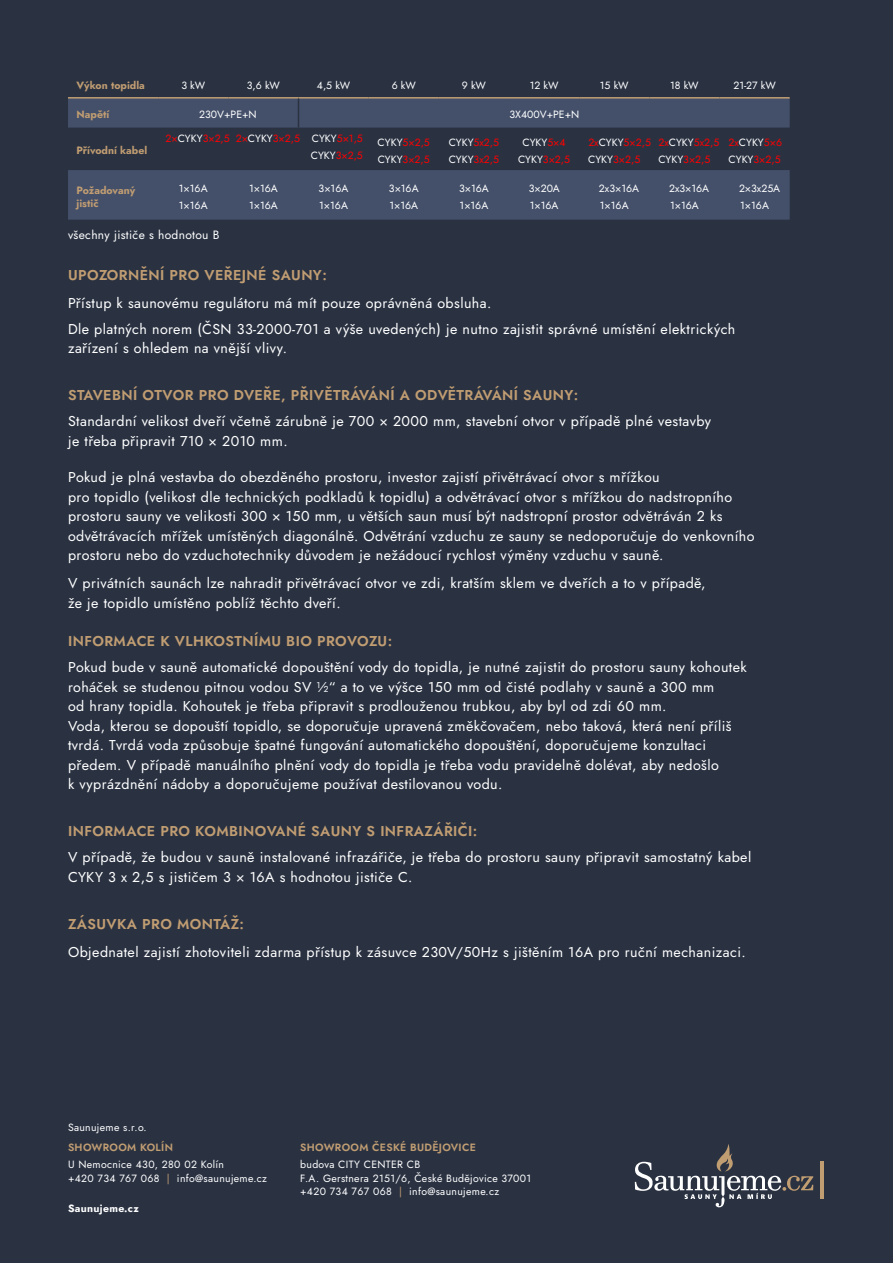
<style>
.page{position:relative;width:893px;height:1263px;background:#2a3242}
.page>*{position:absolute;margin:0;border:0;box-sizing:border-box;transform-origin:0 0}
.t1{font:14.25px/19.5px "Jost";letter-spacing:.03em;color:#fff}
.t2{font:600 14.25px "Jost";letter-spacing:.03em;color:#c19d72}
.t3{font:12px "Jost";letter-spacing:.025em;color:#fff}
.t4{font:10.5px/16.8px "Jost";letter-spacing:.03em;color:#fff}
.t5{font:10.5px/16.8px "Jost";color:#f00}
.t6{font:10.5px/16.8px "Jost";color:#fff}
.t7{font:700 10.5px/12.6px "Jost";color:#c19d72}
.t8{font:600 10.5px "Jost";letter-spacing:.03em;color:#c19d72}
.t9{font:700 10.5px "Jost";letter-spacing:.03em;color:#fff}
.s1{color:#fff}
.s2{color:#f00}
.s3{color:#c19d72}
</style>
<div class="page">
<div style="left:68px;top:170px;width:722px;height:50px;background:#44506a"></div>
<hr style="left:68px;top:97px;width:90px;height:2px;background:#c19d72">
<hr style="left:158px;top:97px;width:70px;height:2px;background:#c19d72">
<hr style="left:228px;top:97px;width:70px;height:2px;background:#c19d72">
<hr style="left:298px;top:97px;width:71px;height:2px;background:#c19d72">
<hr style="left:369px;top:97px;width:70px;height:2px;background:#c19d72">
<hr style="left:439px;top:97px;width:70px;height:2px;background:#c19d72">
<hr style="left:509px;top:97px;width:70px;height:2px;background:#c19d72">
<hr style="left:579px;top:97px;width:70px;height:2px;background:#c19d72">
<hr style="left:649px;top:97px;width:70px;height:2px;background:#c19d72">
<hr style="left:719px;top:97px;width:71px;height:2px;background:#c19d72">
<svg style="left:68px;top:98px;width:722px;height:30px;background:#455069"></svg>
<svg style="left:635px;top:1144px;width:178px;height:63px"></svg>
<hr style="left:820px;top:1162px;width:4px;height:37px;background:#c19d72">
<p class="t7" style="left:77px;top:79px;width:70px">Výkon topidla</p>
<p class="t4" style="left:181px;top:77px;width:25px">3 kW</p>
<p class="t4" style="left:247px;top:77px;width:34px">3,6 kW</p>
<p class="t4" style="left:317px;top:77px;width:35px">4,5 kW</p>
<p class="t4" style="left:392px;top:77px;width:26px">6 kW</p>
<p class="t4" style="left:462px;top:77px;width:26px">9 kW</p>
<p class="t4" style="left:530px;top:77px;width:30px">12 kW</p>
<p class="t4" style="left:600px;top:77px;width:30px">15 kW</p>
<p class="t4" style="left:670px;top:77px;width:30px">18 kW</p>
<p class="t4" style="left:733px;top:77px;width:44px">21-27 kW</p>
<p class="t7" style="left:77px;top:108px;width:34px">Napětí</p>
<p class="t4" style="left:199px;top:106px;width:59px">230V+PE+N</p>
<p class="t6" style="left:510px;top:106px;width:71px">3X400V+PE+N</p>
<p class="t7" style="left:77px;top:145px;width:72px">Přívodní kabel</p>
<p class="t5" style="left:166px;top:130px;width:199px;text-align:right">2×<span class="s1">CYKY</span>3×2,5 2×<span class="s1">CYKY</span>3×2,5 <span class="s1">CYKY</span>5×1,5<br><span class="s1">CYKY</span>3×2,5</p>
<p class="t5" style="left:378px;top:134px;width:54px"><span class="s1">CYKY</span>5×2,5<br><span class="s1">CYKY</span>3×2,5</p>
<p class="t5" style="left:449px;top:134px;width:52px"><span class="s1">CYKY</span>5x2,5<br><span class="s1">CYKY</span>3x2,5</p>
<p class="t6" style="left:518px;top:134px;width:54px;text-align:center">CYKY<span class="s2">5×4<br></span>CYKY<span class="s2">3×2,5</span></p>
<p class="t5" style="left:588px;top:134px;width:64px">2x<span class="s1">CYKY</span>5×2,5<br><span class="s1">CYKY</span>3×2,5</p>
<p class="t5" style="left:658px;top:134px;width:62px">2x<span class="s1">CYKY</span>5x2,5<br><span class="s1">CYKY</span>3×2,5</p>
<p class="t5" style="left:728px;top:134px;width:55px">2x<span class="s1">CYKY</span>5×6<br><span class="s1">CYKY</span>3×2,5</p>
<p class="t7" style="left:77px;top:184px;width:60px">Požadovaný jistič</p>
<p class="t4" style="left:179px;top:180px;width:30px">1×16A<br>1×16A</p>
<p class="t4" style="left:249px;top:180px;width:30px">1×16A<br>1×16A</p>
<p class="t4" style="left:319px;top:180px;width:31px">3×16A<br>1×16A</p>
<p class="t4" style="left:389px;top:180px;width:31px">3×16A<br>1×16A</p>
<p class="t4" style="left:459px;top:180px;width:31px">3×16A<br>1×16A</p>
<p class="t4" style="left:529px;top:180px;width:33px">3×20A<br>1×16A</p>
<p class="t6" style="left:599px;top:180px;width:42px">2x3×16A<br>1×16A</p>
<p class="t6" style="left:669px;top:180px;width:42px">2x3×16A<br>1×16A</p>
<p class="t6" style="left:739px;top:180px;width:43px">2×3x25A<br>1×16A</p>
<p class="t3" style="left:68px;top:227px;width:153px">všechny jističe s hodnotou B</p>
<p class="t2" style="left:68px;top:265px;width:260px">UPOZORNĚNÍ PRO VEŘEJNÉ SAUNY:</p>
<p class="t1" style="left:68px;top:290px;width:669px;line-height:25.7px">Přístup k saunovému regulátoru má mít pouze oprávněná obsluha.<br>Dle platných norem (ČSN 33-2000-701 a výše uvedených) je nutno zajistit správné umístění elektrických</p>
<p class="t1" style="left:68px;top:338px;width:221px">zařízení s ohledem na vnější vlivy.</p>
<p class="t2" style="left:68px;top:386px;width:512px">STAVEBNÍ OTVOR PRO DVEŘE, PŘIVĚTRÁVÁNÍ A ODVĚTRÁVÁNÍ SAUNY:</p>
<p class="t1" style="left:68px;top:411px;width:644px">Standardní velikost dveří včetně zárubně je 700 × 2000 mm, stavební otvor v případě plné vestavby je třeba připravit 710 × 2010 mm.</p>
<p class="t1" style="left:68px;top:467px;width:688px">Pokud je plná vestavba do obezděného prostoru, investor zajistí přivětrávací otvor s mřížkou<br>pro topidlo (velikost dle technických podkladů k topidlu) a odvětrávací otvor s mřížkou do nadstropního prostoru sauny ve velikosti 300 × 150 mm, u větších saun musí být nadstropní prostor odvětráván 2 ks odvětrávacích mřížek umístěných diagonálně. Odvětrání vzduchu ze sauny se nedoporučuje do venkovního prostoru nebo do vzduchotechniky důvodem je nežádoucí rychlost výměny vzduchu v sauně.</p>
<p class="t1" style="left:68px;top:573px;width:639px">V privátních saunách lze nahradit přivětrávací otvor ve zdi, kratším sklem ve dveřích a to v případě, že je topidlo umístěno poblíž těchto dveří.</p>
<p class="t2" style="left:68px;top:632px;width:326px">INFORMACE K VLHKOSTNÍMU BIO PROVOZU:</p>
<p class="t1" style="left:68px;top:657px;width:680px">Pokud bude v sauně automatické dopouštění vody do topidla, je nutné zajistit do prostoru sauny kohoutek roháček se studenou pitnou vodou SV ½“ a to ve výšce 150 mm od čisté podlahy v sauně a 300 mm<br>od hrany topidla. Kohoutek je třeba připravit s prodlouženou trubkou, aby byl od zdi 60 mm.<br>Voda, kterou se dopouští topidlo, se doporučuje upravená změkčovačem, nebo taková, která není příliš tvrdá. Tvrdá voda způsobuje špatné fungování automatického dopouštění, doporučujeme konzultaci předem. V případě manuálního plnění vody do topidla je třeba vodu pravidelně dolévat, aby nedošlo<br>k vyprázdnění nádoby a doporučujeme používat destilovanou vodu.</p>
<p class="t2" style="left:68px;top:822px;width:411px">INFORMACE PRO KOMBINOVANÉ SAUNY S INFRAZÁŘIČI:</p>
<p class="t1" style="left:68px;top:847px;width:685px">V případě, že budou v sauně instalované infrazářiče, je třeba do prostoru sauny připravit samostatný kabel<br>CYKY 3 x 2,5 s jističem 3 × 16A s hodnotou jističe C.</p>
<p class="t2" style="left:68px;top:914px;width:178px">ZÁSUVKA PRO MONTÁŽ:</p>
<p class="t1" style="left:68px;top:942px;width:679px">Objednatel zajistí zhotoviteli zdarma přístup k zásuvce 230V/50Hz s jištěním 16A pro ruční mechanizaci.</p>
<p class="t4" style="left:68px;top:1119px;width:80px">Saunujeme s.r.o.</p>
<p class="t8" style="left:68px;top:1140px;width:106px">SHOWROOM KOLÍN</p>
<p class="t4" style="left:68px;top:1158px;width:200px;line-height:13.2px">U Nemocnice 430, 280 02 Kolín<br>+420 734 767 068 <span class="s3">|</span> info@saunujeme.cz</p>
<p class="t9" style="left:68px;top:1201px;width:72px">Saunujeme.cz</p>
<p class="t8" style="left:300px;top:1140px;width:177px">SHOWROOM ČESKÉ BUDĚJOVICE</p>
<p class="t4" style="left:300px;top:1158px;width:233px;line-height:13.2px">budova CITY CENTER CB<br>F.A. Gerstnera 2151/6, České Budějovice 37001 +420 734 767 068 <span class="s3">|</span> info@saunujeme.cz</p>
</div>
